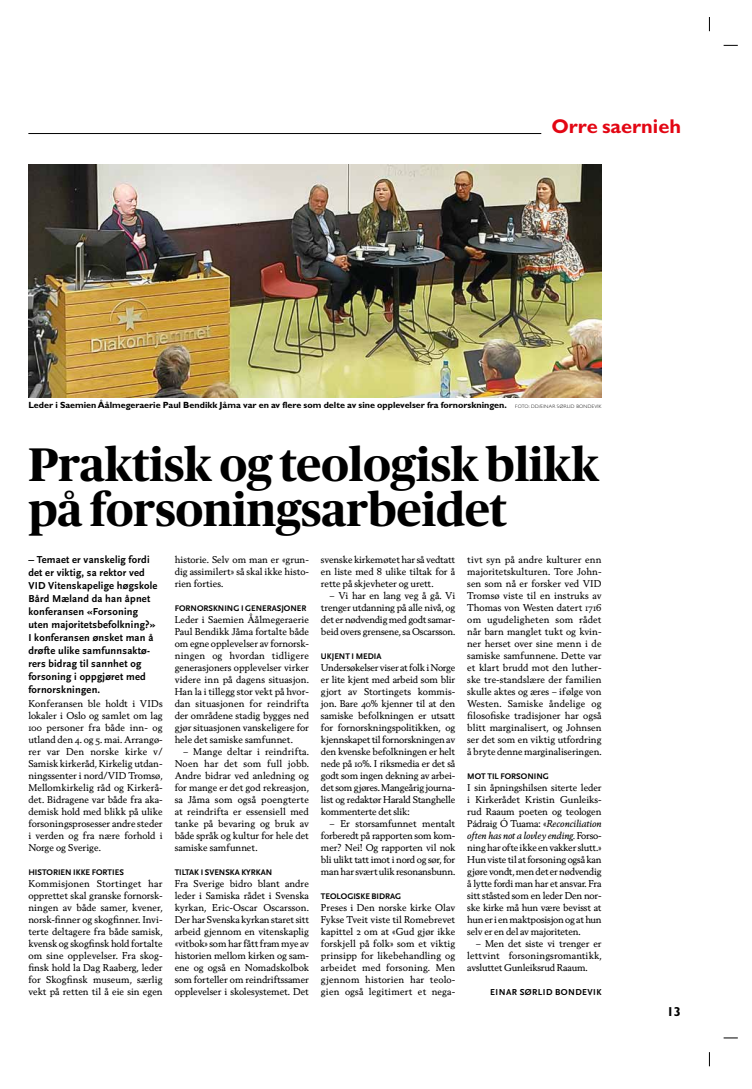
<style>
.page{position:relative;width:752px;height:1089px;background:#fff}
.page>*{position:absolute;margin:0;border:0;box-sizing:border-box;transform-origin:0 0}
.t1{font:700 47px/45px "Publico";color:#000}
.t2{font:700 20px "Gill Sans Std";color:#e30613}
.t3{font:700 13px "Gill Sans Std";color:#000}
.t4{font:700 10.5px/13px "Scala Sans";letter-spacing:.02em;color:#000}
.t5{font:9.5px/12px "Berling Nova Text Regular Os F";letter-spacing:-.005em;color:#000;text-align:justify}
.t6{font:9.5px "Berling Nova Text Italic Os F";letter-spacing:-.02em;color:#000}
.t7{font:700 9px "Gill Sans Std";color:#000}
.t8{font:700 9px "Scala Sans";letter-spacing:.05em;color:#000}
.t9{font:700 8.5px "Scala Sans";color:#000}
.s1{font-weight:300;font-size:5px}
.s2{font-family:"Berling Nova Text Italic Os F"}
.s3{font-family:"Berling Nova Text Regular Os F"}
</style>
<div class="page">
<svg style="left:708px;top:1052px;width:1px;height:14px"></svg>
<svg style="left:723px;top:1037px;width:14px;height:1px"></svg>
<svg style="left:723px;top:45px;width:14px;height:1px"></svg>
<svg style="left:708px;top:17px;width:1px;height:14px"></svg>
<hr style="left:28px;top:133px;width:513px;height:1px;background:#000">
<img style="left:28px;top:164px;width:573px;height:233px">
<h2 class="t2" style="left:551px;top:114px;width:131px">Orre saernieh</h2>
<p class="t7" style="left:28px;top:399px;width:574px">Leder i Saemien Åålmegeraerie Paul Bendikk Jåma var en av flere som delte av sine opplevelser fra fornorskningen. <span class="s1">FOTO: DD/EINAR SØRLID BONDEVIK</span></p>
<h1 class="t1" style="left:28px;top:442px;width:572px">Praktisk og teologisk blikk på forsoningsarbeidet</h1>
<p class="t4" style="left:28px;top:553px;width:131px">– Temaet er vanskelig fordi det er viktig, sa rektor ved<br>VID Vitenskapelige høgskole<br>Bård Mæland da han åpnet konferansen «Forsoning uten majoritetsbefolkning?»<br>I konferansen ønsket man å drøfte ulike samfunnsaktø&shy;rers bidrag til sannhet og forsoning i oppgjøret med fornorskningen.</p>
<p class="t5" style="left:28px;top:697px;width:136px">Konferansen ble holdt i VIDs lokaler i Oslo og samlet om lag 100 personer fra både inn- og utland den 4. og 5. mai. Arrangø&shy;rer var Den norske kirke v/ Samisk kirkeråd, Kirkelig utdan&shy;ningssenter i nord/VID Tromsø, Mellomkirkelig råd og Kirkerå&shy;det. Bidragene var både fra aka&shy;demisk hold med blikk på ulike forsoningsprosesser andre steder i verden og fra nære forhold i Norge og Sverige.</p>
<p class="t9" style="left:28px;top:868px;width:97px">HISTORIEN IKKE FORTIES</p>
<p class="t5" style="left:28px;top:877px;width:136px">Kommisjonen Stortinget har opprettet skal granske fornorsk&shy;ningen av både samer, kvener, norsk-finner og skogfinner. Invi&shy;terte deltagere fra både samisk, kvensk og skogfinsk hold fortalte om sine opplevelser. Fra skog&shy;finsk hold la Dag Raaberg, leder for Skogfinsk museum, særlig vekt på retten til å eie sin egen</p>
<p class="t5" style="left:174px;top:553px;width:136px">historie. Selv om man er «grun&shy;dig assimilert» så skal ikke histo&shy;rien forties.</p>
<p class="t9" style="left:174px;top:604px;width:133px">FORNORSKNING I GENERASJONER</p>
<p class="t5" style="left:174px;top:613px;width:136px">Leder i Saemien Åålmegeraerie Paul Bendikk Jåma fortalte både om egne opplevelser av fornorsk&shy;ningen og hvordan tidligere generasjoners opplevelser virker videre inn på dagens situasjon.<br>Han la i tillegg stor vekt på hvor&shy;dan situasjonen for reindrifta der områdene stadig bygges ned gjør situasjonen vanskeligere for hele det samiske samfunnet.</p>
<p class="t5" style="left:174px;top:745px;width:136px;text-indent:9px">– Mange deltar i reindrifta.<br>Noen har det som full jobb.<br>Andre bidrar ved anledning og for mange er det god rekreasjon, sa Jåma som også poengterte at reindrifta er essensiell med tanke på bevaring og bruk av både språk og kultur for hele det samiske samfunnet.</p>
<p class="t9" style="left:174px;top:868px;width:99px">TILTAK I SVENSKA KYRKAN</p>
<p class="t5" style="left:174px;top:877px;width:136px">Fra Sverige bidro blant andre leder i Samiska rådet i Svenska kyrkan, Eric-Oscar Oscarsson.<br>Der har Svenska kyrkan staret sitt arbeid gjennom en vitenskaplig «vitbok» som har fått fram mye av historien mellom kirken og sam&shy;ene og også en Nomadskolbok som forteller om reindriftssamer opplevelser i skolesystemet. Det</p>
<p class="t5" style="left:321px;top:553px;width:136px">svenske kirkemøtet har så vedtatt en liste med 8 ulike tiltak for å rette på skjevheter og urett.</p>
<p class="t5" style="left:321px;top:589px;width:136px;text-indent:9px">– Vi har en lang veg å gå. Vi trenger utdanning på alle nivå, og det er nødvendig med godt samar&shy;beid overs grensene, sa Oscarsson.</p>
<p class="t9" style="left:321px;top:652px;width:62px">UKJENT I MEDIA</p>
<p class="t5" style="left:321px;top:661px;width:136px">Undersøkelser viser at folk i Norge er lite kjent med arbeid som blir gjort av Stortingets kommis&shy;jon. Bare 40% kjenner til at den samiske befolkningen er utsatt for fornorskningspolitikken, og kjennskapet til fornorskningen av den kvenske befolkningen er helt nede på 10%. I riksmedia er det så godt som ingen dekning av arbei&shy;det som gjøres. Mangeårig journa&shy;list og redaktør Harald Stanghelle kommenterte det slik:</p>
<p class="t5" style="left:321px;top:817px;width:136px;text-indent:9px">– Er storsamfunnet mentalt forberedt på rapporten som kom&shy;mer? Nei! Og rapporten vil nok bli ulikt tatt imot i nord og sør, for man har svært ulik resonansbunn.</p>
<p class="t9" style="left:321px;top:892px;width:82px">TEOLOGISKE BIDRAG</p>
<p class="t5" style="left:321px;top:901px;width:136px">Preses i Den norske kirke Olav Fykse Tveit viste til Romebrevet kapittel 2 om at «Gud gjør ikke forskjell på folk» som et viktig prinsipp for likebehandling og arbeidet med forsoning. Men gjennom historien har teolo&shy;gien også legitimert et nega-</p>
<p class="t5" style="left:467px;top:553px;width:136px">tivt syn på andre kulturer enn majoritetskulturen. Tore John&shy;sen som nå er forsker ved VID Tromsø viste til en instruks av Thomas von Westen datert 1716 om ugudeligheten som rådet når barn manglet tukt og kvin&shy;ner herset over sine menn i de samiske samfunnene. Dette var et klart brudd mot den luther&shy;ske tre-standslære der familien skulle aktes og æres – ifølge von Westen. Samiske åndelige og filosofiske tradisjoner har også blitt marginalisert, og Johnsen ser det som en viktig utfordring å bryte denne marginaliseringen.</p>
<p class="t9" style="left:467px;top:772px;width:83px">MOT TIL FORSONING</p>
<p class="t5" style="left:467px;top:781px;width:136px">I sin åpningshilsen siterte leder i Kirkerådet Kristin Gunleiks&shy;rud Raaum poeten og teologen Pádraig Ó Tuama: «<span class="s2">Reconciliation</span></p>
<p class="t6" style="left:467px;top:830px;width:136px">often has not a lovley ending. <span class="s3">Forso-</span></p>
<p class="t5" style="left:467px;top:841px;width:136px">ning har ofte ikke en vakker slutt.» Hun viste til at forsoning også kan gjøre vondt, men det er nødvendig å lytte fordi man har et ansvar. Fra sitt ståsted som en leder Den nor&shy;ske kirke må hun være bevisst at hun er i en maktposisjon og at hun selv er en del av majoriteten.</p>
<p class="t5" style="left:467px;top:937px;width:136px;text-indent:9px">– Men det siste vi trenger er lettvint forsoningsromantikk, avsluttet Gunleiksrud Raaum.</p>
<p class="t8" style="left:490px;top:987px;width:113px">EINAR SØRLID BONDEVIK</p>
<h3 class="t3" style="left:666px;top:1003px;width:16px">13</h3>
</div>
